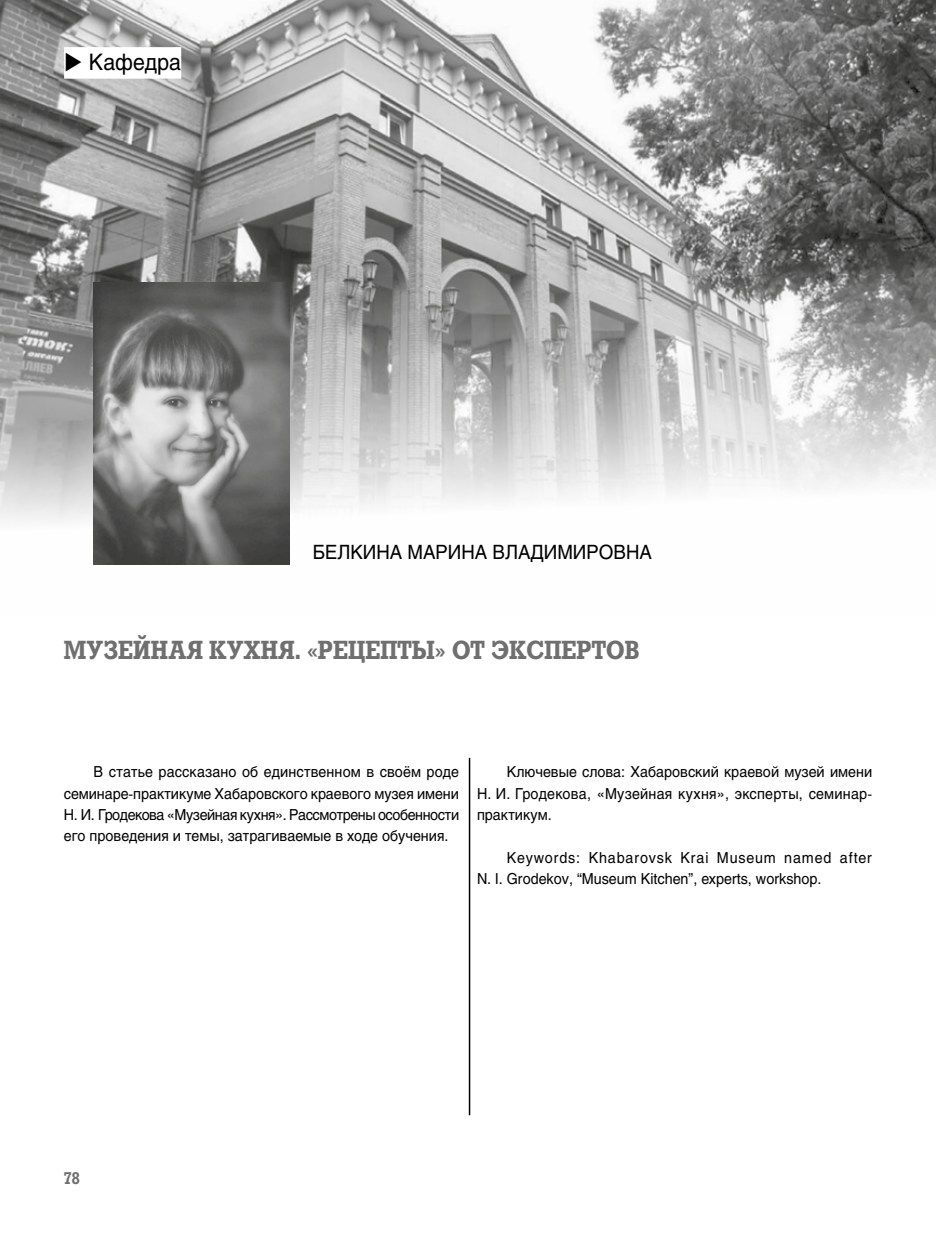
<style>
.page{position:relative;width:936px;height:1234px;background:#fff}
.page>*{position:absolute;margin:0;border:0;box-sizing:border-box;transform-origin:0 0}
.t1{font:700 25.5px "Rodeo C";color:#706f6f;scale:.9 1}
.t2{font:22.5px "Helios C";color:#000;scale:.95 1}
.t3{font:19.5px "Helios C";color:#000;scale:.95 1}
.t4{font:700 16.5px "Rodeo C";color:#706f6f;scale:.9 1}
.t5{font:15px/21.3px "Helios C";color:#000;text-align:justify;scale:.95 1}
.t6{font:15px/21.3px "Helios C";letter-spacing:.045em;color:#000;scale:.95 1}
</style>
<div class="page">
<img style="left:0;top:0;width:935px;height:565px">
<img style="left:94px;top:282px;width:195px;height:282px">
<hr style="left:469px;top:757px;width:1px;height:357px;background:#000">
<div style="left:64px;top:47px;width:117px;height:32px;background:#fff"></div>
<h2 class="t2" style="left:64px;top:49px;width:125px">◆ Кафедра</h2>
<h3 class="t3" style="left:313px;top:540px;width:358px">БЕЛКИНА МАРИНА ВЛАДИМИРОВНА</h3>
<h1 class="t1" style="left:64px;top:634px;width:641px">МУЗЕЙНАЯ КУХНЯ. «РЕЦЕПТЫ» ОТ ЭКСПЕРТОВ</h1>
<p class="t5" style="left:64px;top:761px;width:417px;text-indent:30px">В статье рассказано об единственном в своём роде семинаре-практикуме Хабаровского краевого музея имени Н. И. Гродекова «Музейная кухня». Рассмотрены особенности его проведения и темы, затрагиваемые в ходе обучения.</p>
<p class="t5" style="left:477px;top:761px;width:417px;text-indent:30px">Ключевые слова: Хабаровский краевой музей имени Н. И. Гродекова, «Музейная кухня», эксперты, семинар&shy;практикум.</p>
<p class="t6" style="left:477px;top:846px;width:417px;text-indent:30px">Keywords: Khabarovsk Krai Museum named after<br>N. I. Grodekov, “Museum Kitchen”, experts, workshop.</p>
<p class="t4" style="left:64px;top:1167px;width:19px">78</p>
</div>
